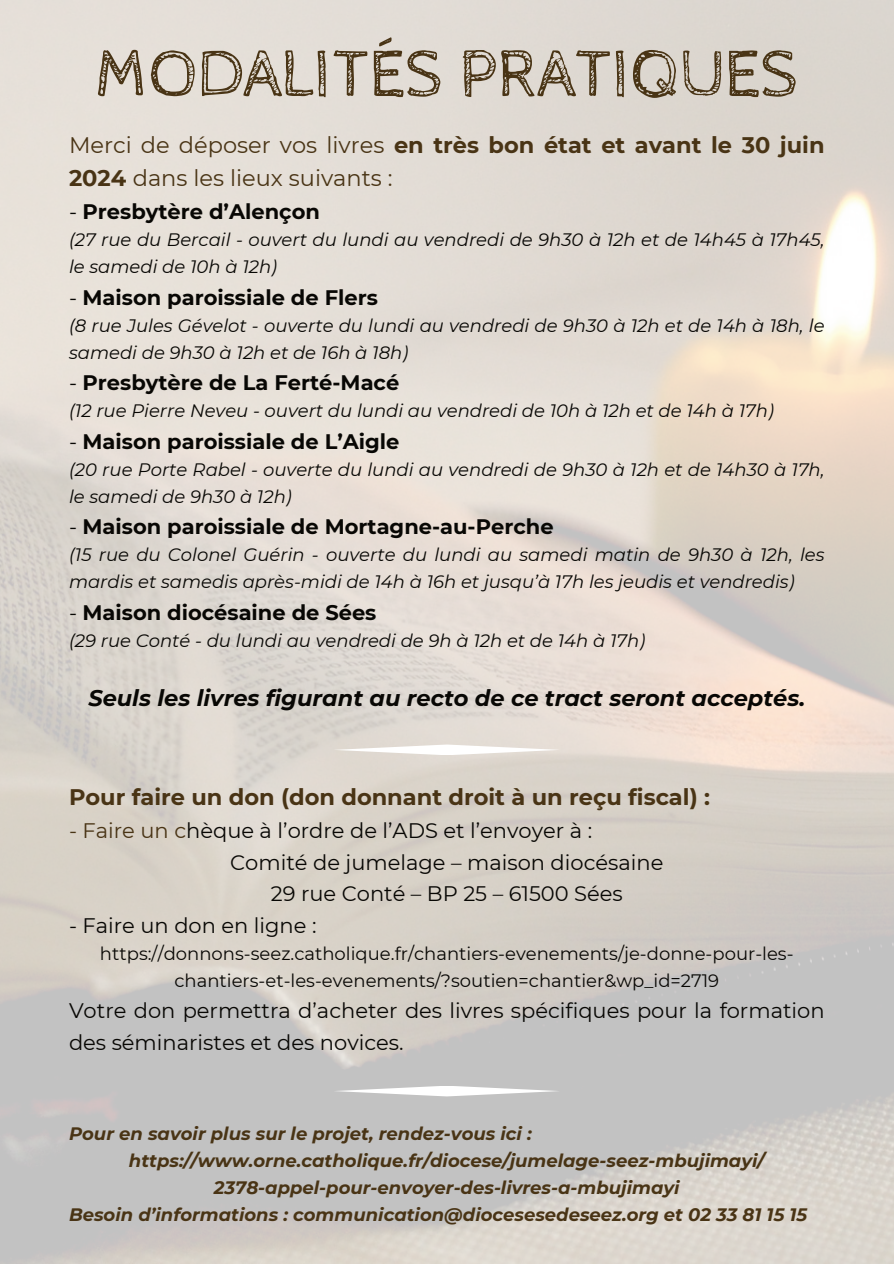
<style>
.page{position:relative;width:894px;height:1264px;background:#fff}
.page>*{position:absolute;margin:0;border:0;box-sizing:border-box;transform-origin:0 0}
.t1{font:68.1px "Cabin Sketch";color:#493415}
.t2{font:22.5px/33.8px "Montserrat";color:#493415}
.t3{font:italic 700 22.5px "Montserrat";color:#080704}
.t4{font:700 22.5px "Montserrat";color:#493415}
.t5{font:21px/31.5px "Montserrat";color:#080704}
.t6{font:700 21px "Montserrat";color:#080704}
.t7{font:italic 18px/27px "Montserrat";color:#080704}
.t8{font:italic 700 18px "Montserrat";color:#493415}
.t9{font:18px/27px "Montserrat";color:#080704;text-align:center}
.s1{font-weight:700}
.s2{font-weight:400}
.s3{color:#493415}
</style>
<div class="page">
<svg style="left:333px;top:744px;width:227px;height:11px"></svg>
<svg style="left:333px;top:1085px;width:227px;height:11px"></svg>
<h1 class="t1" style="left:95px;top:36px;width:704px">MODALITÉS PRATIQUES</h1>
<p class="t2" style="left:69px;top:127px;width:757px">Merci de déposer vos livres <span class="s1">en très bon état et avant le 30 juin<br>2024</span> dans les lieux suivants :</p>
<p class="t6" style="left:69px;top:196px;width:252px"><span class="s2">-</span> Presbytère d’Alençon</p>
<p class="t7" style="left:69px;top:225px;width:756px">(27 rue du Bercail - ouvert du lundi au vendredi de 9h30 à 12h et de 14h45 à 17h45, le samedi de 10h à 12h)</p>
<p class="t6" style="left:69px;top:282px;width:310px"><span class="s2">-</span> Maison paroissiale de Flers</p>
<p class="t7" style="left:69px;top:311px;width:757px">(8 rue Jules Gévelot - ouverte du lundi au vendredi de 9h30 à 12h et de 14h à 18h, le samedi de 9h30 à 12h et de 16h à 18h)</p>
<p class="t6" style="left:69px;top:367px;width:332px"><span class="s2">-</span> Presbytère de La Ferté-Macé</p>
<p class="t7" style="left:69px;top:396px;width:706px">(12 rue Pierre Neveu - ouvert du lundi au vendredi de 10h à 12h et de 14h à 17h)</p>
<p class="t6" style="left:69px;top:426px;width:332px"><span class="s2">-</span> Maison paroissiale de L’Aigle</p>
<p class="t7" style="left:69px;top:455px;width:757px">(20 rue Porte Rabel - ouverte du lundi au vendredi de 9h30 à 12h et de 14h30 à 17h, le samedi de 9h30 à 12h)</p>
<p class="t6" style="left:69px;top:511px;width:486px"><span class="s2">-</span> Maison paroissiale de Mortagne-au-Perche</p>
<p class="t7" style="left:69px;top:540px;width:757px">(15 rue du Colonel Guérin - ouverte du lundi au samedi matin de 9h30 à 12h, les mardis et samedis après-midi de 14h à 16h et jusqu’à 17h les jeudis et vendredis)</p>
<p class="t6" style="left:69px;top:597px;width:309px"><span class="s2">-</span> Maison diocésaine de Sées</p>
<p class="t7" style="left:69px;top:626px;width:577px">(29 rue Conté - du lundi au vendredi de 9h à 12h et de 14h à 17h)</p>
<p class="t3" style="left:88px;top:682px;width:718px">Seuls les livres figurant au recto de ce tract seront acceptés.</p>
<p class="t4" style="left:69px;top:781px;width:642px">Pour faire un don (don donnant droit à un reçu fiscal) :</p>
<p class="t5" style="left:69px;top:814px;width:524px"><span class="s3">- Faire un c</span>hèque à l’ordre de l’ADS et l’envoyer à :</p>
<p class="t5" style="left:230px;top:845px;width:434px">Comité de jumelage – maison diocésaine</p>
<p class="t5" style="left:271px;top:877px;width:353px">29 rue Conté – BP 25 – 61500 Sées</p>
<p class="t5" style="left:69px;top:908px;width:249px">- Faire un don en ligne :</p>
<p class="t9" style="left:100px;top:939px;width:695px">https://donnons-seez.catholique.fr/chantiers-evenements/je-donne-pour-les&shy;chantiers-et-les-evenements/?soutien=chantier&amp;wp_id=2719</p>
<p class="t5" style="left:69px;top:994px;width:757px">Votre don permettra d’acheter des livres spécifiques pour la formation des séminaristes et des novices.</p>
<p class="t8" style="left:69px;top:1120px;width:464px">Pour en savoir plus sur le projet, rendez-vous ici :</p>
<p class="t8" style="left:129px;top:1147px;width:637px">https://www.orne.catholique.fr/diocese/jumelage-seez-mbujimayi/</p>
<p class="t8" style="left:214px;top:1174px;width:467px">2378-appel-pour-envoyer-des-livres-a-mbujimayi</p>
<p class="t8" style="left:69px;top:1201px;width:739px">Besoin d’informations : communication@diocesesedeseez.org et 02 33 81 15 15</p>
</div>
